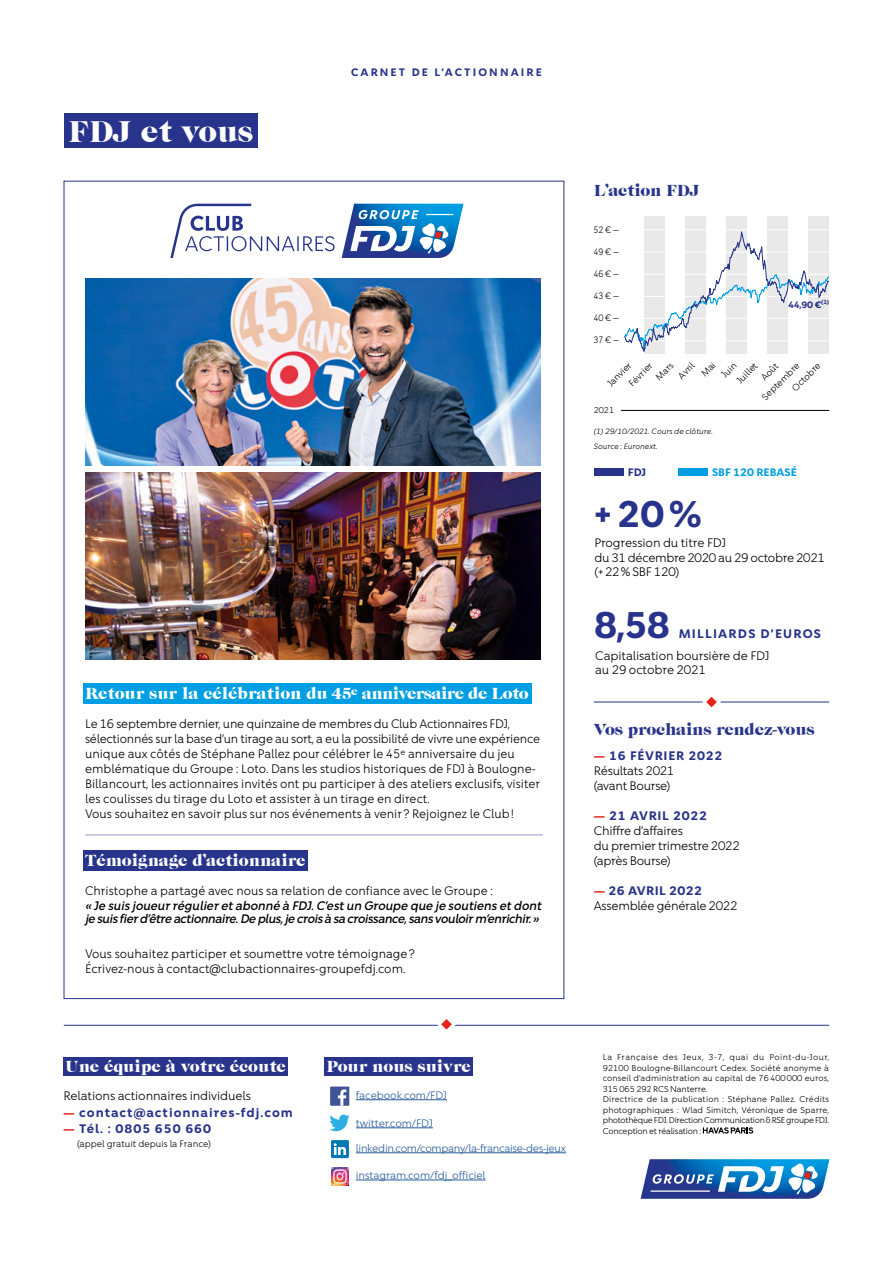
<style>
.page{position:relative;width:893px;height:1263px;background:#fff}
.page>*{position:absolute;margin:0;border:0;box-sizing:border-box;transform-origin:0 0}
.t1{font:700 36px "Chance";color:#28348b}
.t2{font:30.9px "Caslon Graphique EF";color:#fff}
.t3{font:16.5px "Caslon Graphique EF";color:#fff}
.t4{font:16.5px "Caslon Graphique EF";letter-spacing:-.03em;color:#fff}
.t5{font:16.5px "Caslon Graphique EF";letter-spacing:-.01em;color:#28348b}
.t6{font:12px/15px "Chance";color:#000}
.t7{font:italic 500 12px/13.5px "Chance";letter-spacing:-.025em;color:#000}
.t8{font:12px/15px "Chance";letter-spacing:-.025em;color:#000}
.t9{font:12px/14.4px "Chance";letter-spacing:-.03em;color:#000}
.t10{font:700 12px "Chance";letter-spacing:.08em;color:#28348b}
.t11{font:700 12px "Chance";letter-spacing:.1em;color:#28348b}
.t12{font:10.5px "Chance";letter-spacing:-.01em;color:#275b9b}
.t13{font:10.5px "Chance";letter-spacing:-.03em;color:#275b9b}
.t14{font:700 10.5px "Chance";letter-spacing:.2em;color:#28348b}
.t15{font:700 10.5px "Chance";color:#009fe3}
.t16{font:9px "Chance";color:#000}
.t17{font:9px "Chance";color:#000;scale:.9 1}
.t18{font:700 9px "Chance";color:#28348b}
.t19{font:8.25px/10.5px "Chance";letter-spacing:.01em;color:#000}
.t20{font:italic 7.5px/14.7px "Chance";color:#000}
.s1{font-weight:700;color:#e5231b}
.s2{font-weight:700;color:#28348b}
.s3{color:#e5231b}
</style>
<div class="page">
<hr style="left:594px;top:702px;width:235px;height:1px;background:#28348b">
<svg style="left:700px;top:697px;width:23px;height:10px"></svg>
<svg style="left:640px;top:1159px;width:190px;height:40px"></svg>
<hr style="left:64px;top:1025px;width:765px;height:1px;background:#28348b">
<svg style="left:435px;top:1019px;width:23px;height:11px"></svg>
<img style="left:85px;top:278px;width:455px;height:187px">
<img style="left:85px;top:472px;width:455px;height:187px">
<svg style="left:703px;top:1127px;width:50px;height:6px"></svg>
<div style="left:65px;top:114px;width:193px;height:34px;background:#28348b"></div>
<div style="left:63px;top:1057px;width:225px;height:18px;background:#28348b"></div>
<img style="left:331px;top:1167px;width:18px;height:18px">
<svg style="left:170px;top:203px;width:294px;height:55px"></svg>
<div style="left:83px;top:850px;width:225px;height:20px;background:#28348b"></div>
<hr style="left:85px;top:835px;width:458px;height:1px;background:#28348b">
<div style="left:83px;top:683px;width:448px;height:20px;background:#009fe3"></div>
<div style="left:645px;top:216px;width:20px;height:138px;background:linear-gradient(to right,#e9e9e9,#e9e9e9)"></div>
<div style="left:686px;top:216px;width:20px;height:138px;background:linear-gradient(to right,#e9e9e9,#e9e9e9)"></div>
<svg style="left:726px;top:216px;width:21px;height:138px"></svg>
<svg style="left:767px;top:216px;width:21px;height:138px"></svg>
<div style="left:809px;top:216px;width:20px;height:138px;background:linear-gradient(to right,#e9e9e9,#e9e9e9)"></div>
<hr style="left:607px;top:230px;width:222px;height:1px;background:#fff">
<hr style="left:603px;top:410px;width:226px;height:1px;background:#000">
<div style="left:587px;top:406px;width:34px;height:9px;background:#fff"></div>
<svg style="left:624px;top:231px;width:206px;height:121px"></svg>
<div style="left:594px;top:468px;width:30px;height:7px;background:#28348b"></div>
<div style="left:678px;top:468px;width:30px;height:8px;background:#009fe3"></div>
<hr style="left:356px;top:1099px;width:91px;height:1px;background:#275b9b">
<hr style="left:356px;top:1127px;width:77px;height:1px;background:#275b9b">
<hr style="left:356px;top:1152px;width:210px;height:1px;background:#275b9b">
<hr style="left:356px;top:1180px;width:130px;height:1px;background:#275b9b">
<div style="left:325px;top:1057px;width:148px;height:18px;background:#28348b"></div>
<div style="left:330px;top:1086px;width:19px;height:20px;background:#415497"></div>
<svg style="left:338px;top:1089px;width:8px;height:17px"></svg>
<svg style="left:329px;top:1114px;width:21px;height:17px"></svg>
<div style="left:331px;top:1140px;width:18px;height:18px;background:#0076b3;border-radius:2px"></div>
<svg style="left:334px;top:1143px;width:12px;height:12px"></svg>
<h2 class="t2" style="left:68px;top:115px;width:187px">FDJ et vous</h2>
<p class="t14" style="left:351px;top:65px;width:192px">CARNET DE L’ACTIONNAIRE</p>
<h3 class="t4" style="left:85px;top:684px;width:445px">Retour sur la célébration du 45<sup>e</sup> anniversaire de Loto</h3>
<p class="t6" style="left:85px;top:715px;width:457px">Le 16 septembre dernier, une quinzaine de membres du Club Actionnaires FDJ, sélectionnés sur la base d’un tirage au sort, a eu la possibilité de vivre une expérience unique aux côtés de Stéphane Pallez pour célébrer le 45<sup>e</sup> anniversaire du jeu emblématique du Groupe : Loto. Dans les studios historiques de FDJ à Boulogne-Billancourt, les actionnaires invités ont pu participer à des ateliers exclusifs, visiter les coulisses du tirage du Loto et assister à un tirage en direct.<br>Vous souhaitez en savoir plus sur nos événements à venir? Rejoignez le Club!</p>
<h3 class="t3" style="left:85px;top:851px;width:222px">Témoignage d’actionnaire</h3>
<p class="t6" style="left:85px;top:882px;width:409px">Christophe a partagé avec nous sa relation de confiance avec le Groupe :</p>
<p class="t7" style="left:85px;top:898px;width:460px">« Je suis joueurrégulieretabonné à FDJ.C’estun Groupe que je soutiens etdont je suisfierd’être actionnaire.De plus,je croisà sa croissance,sansvouloirm’enrichir.»</p>
<p class="t6" style="left:85px;top:946px;width:331px">Vous souhaitez participer et soumettre votre témoignage?<br>Écrivez-nous à contact@clubactionnaires-groupefdj.com.</p>
<h3 class="t5" style="left:594px;top:181px;width:107px">L’action FDJ</h3>
<p class="t17" style="left:593px;top:223px;width:30px">52 € —</p>
<p class="t17" style="left:593px;top:246px;width:30px">49 € —</p>
<p class="t17" style="left:593px;top:268px;width:30px">46 € —</p>
<p class="t17" style="left:593px;top:290px;width:30px">43 € —</p>
<p class="t17" style="left:593px;top:312px;width:30px">40 € —</p>
<p class="t17" style="left:593px;top:334px;width:30px">37 € —</p>
<p class="t18" style="left:788px;top:299px;width:42px">44,90 €<sup>(1)</sup></p>
<p class="t16" style="left:626px;top:380px;width:31px;rotate:-45deg">Février</p>
<p class="t16" style="left:653px;top:375px;width:23px;rotate:-45deg">Mars</p>
<p class="t16" style="left:675px;top:373px;width:20px;rotate:-45deg">Avril</p>
<p class="t16" style="left:719px;top:372px;width:19px;rotate:-45deg">Juin</p>
<p class="t16" style="left:734px;top:378px;width:27px;rotate:-45deg">Juillet</p>
<p class="t16" style="left:758px;top:374px;width:22px;rotate:-45deg">Août</p>
<p class="t16" style="left:605px;top:381px;width:32px;rotate:-45deg">Janvier</p>
<p class="t16" style="left:789px;top:385px;width:38px;rotate:-45deg">Octobre</p>
<p class="t16" style="left:759px;top:394px;width:50px;rotate:-45deg">Septembre</p>
<p class="t19" style="left:594px;top:404px;width:22px">2021</p>
<p class="t20" style="left:594px;top:424px;width:121px">(1) 29/10/2021. Cours de clôture.<br>Source : Euronext.</p>
<p class="t14" style="left:628px;top:465px;width:20px">FDJ</p>
<p class="t15" style="left:712px;top:465px;width:86px">SBF 120 REBASÉ</p>
<h1 class="t1" style="left:594px;top:491px;width:109px">+20%</h1>
<p class="t9" style="left:594px;top:535px;width:232px">Progression du titre FDJ<br>du 31 décembre 2020 au 29 octobre 2021 (+22% SBF 120)</p>
<h1 class="t1" style="left:594px;top:602px;width:78px">8,58</h1>
<p class="t6" style="left:595px;top:648px;width:176px;line-height:14.4px">Capitalisation boursière de FDJ au 29 octobre 2021</p>
<p class="t11" style="left:679px;top:626px;width:144px">MILLIARDS D’EUROS</p>
<h3 class="t5" style="left:594px;top:721px;width:222px">Vos prochains rendez-vous</h3>
<p class="t8" style="left:594px;top:748px;width:130px"><span class="s1">—</span> <span class="s2">16 FÉVRIER 2022<br></span>Résultats 2021<br>(avant Bourse)</p>
<p class="t8" style="left:594px;top:808px;width:147px"><span class="s1">—</span> <span class="s2">21 AVRIL 2022<br></span>Chiffre d’affaires<br>du premier trimestre 2022 (après Bourse)</p>
<p class="t8" style="left:594px;top:883px;width:145px"><span class="s1">—</span> <span class="s2">26 AVRIL 2022<br></span>Assemblée générale 2022</p>
<h3 class="t3" style="left:65px;top:1057px;width:222px">Une équipe à votre écoute</h3>
<p class="t6" style="left:63px;top:1088px;width:189px">Relations actionnaires individuels</p>
<p class="t10" style="left:63px;top:1104px;width:231px"><span class="s3">—</span> contact@actionnaires-fdj.com</p>
<p class="t10" style="left:63px;top:1121px;width:149px"><span class="s3">—</span> Tél. : 0805 650 660</p>
<p class="t16" style="left:77px;top:1137px;width:135px">(appel gratuit depuis la France)</p>
<h3 class="t3" style="left:326px;top:1057px;width:146px">Pour nous suivre</h3>
<p class="t12" style="left:356px;top:1088px;width:93px">facebook.com/FDJ</p>
<p class="t12" style="left:356px;top:1116px;width:79px">twitter.com/FDJ</p>
<p class="t13" style="left:356px;top:1141px;width:212px">linkedin.com/company/la-francaise-des-jeux</p>
<p class="t12" style="left:356px;top:1168px;width:131px">instagram.com/fdj_officiel</p>
<p class="t19" style="left:603px;top:1051px;width:228px">La Française des Jeux, 3-7, quai du Point-du-Jour, 92100 Boulogne-Billancourt Cedex. Société anonyme à conseil d’administration au capital de 76400000 euros, 315 065 292 RCS Nanterre.<br>Directrice de la publication : Stéphane Pallez. Crédits photographiques : Wlad Simitch, Véronique de Sparre, photothèque FDJ. Direction Communication &amp; RSE groupe FDJ.<br>Conception et réalisation :</p>
</div>
